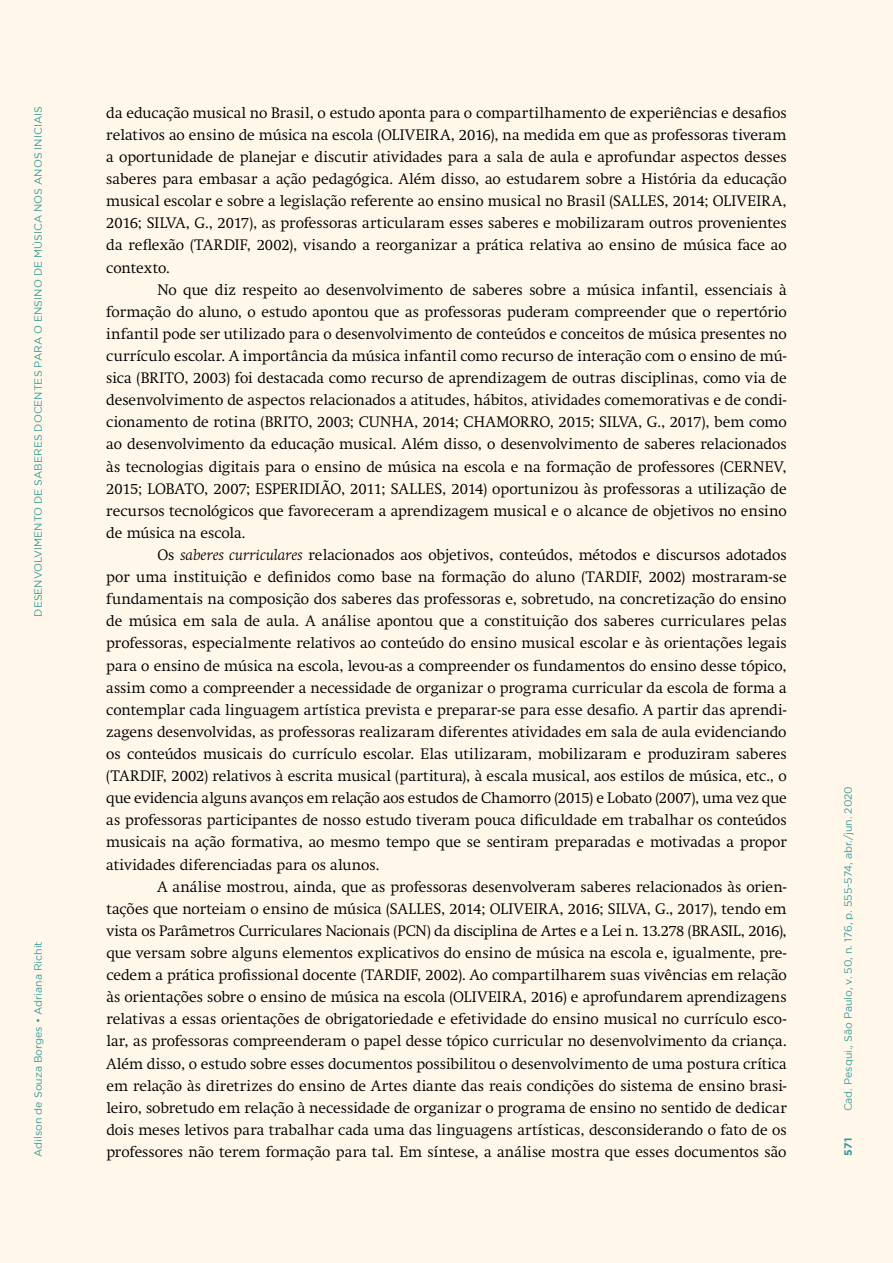
<style>
.page{position:relative;width:893px;height:1263px;background:#fff7ea}
.page>*{position:absolute;margin:0;border:0;box-sizing:border-box;transform-origin:0 0}
.t1{font:300 15px/22px "Swift";color:#000;text-align:justify}
.t2{font:10.5px "Gotham";color:#389fa9}
.t3{font:700 10.5px "Gotham";color:#389fa9}
.s1{font-style:italic}
</style>
<div class="page">
<p class="t2" style="left:32px;top:617px;width:512px;rotate:-90deg">DESENVOLVIMENTO DE SABERES DOCENTES PARA O ENSINO DE MÚSICA NOS ANOS INICIAIS</p>
<p class="t1" style="left:106px;top:102px;width:682px">da educação musical no Brasil, o estudo aponta para o compartilhamento de experiências e desafios relativos ao ensino de música na escola (OLIVEIRA, 2016), na medida em que as professoras tiveram a oportunidade de planejar e discutir atividades para a sala de aula e aprofundar aspectos desses saberes para embasar a ação pedagógica. Além disso, ao estudarem sobre a História da educação musical escolar e sobre a legislação referente ao ensino musical no Brasil (SALLES, 2014; OLIVEIRA, 2016; SILVA, G., 2017), as professoras articularam esses saberes e mobilizaram outros provenientes da reflexão (TARDIF, 2002), visando a reorganizar a prática relativa ao ensino de música face ao contexto.</p>
<p class="t1" style="left:106px;top:278px;width:682px;text-indent:51px">No que diz respeito ao desenvolvimento de saberes sobre a música infantil, essenciais à formação do aluno, o estudo apontou que as professoras puderam compreender que o repertório infantil pode ser utilizado para o desenvolvimento de conteúdos e conceitos de música presentes no currículo escolar. A importância da música infantil como recurso de interação com o ensino de mú&shy;sica (BRITO, 2003) foi destacada como recurso de aprendizagem de outras disciplinas, como via de desenvolvimento de aspectos relacionados a atitudes, hábitos, atividades comemorativas e de condi&shy;cionamento de rotina (BRITO, 2003; CUNHA, 2014; CHAMORRO, 2015; SILVA, G., 2017), bem como ao desenvolvimento da educação musical. Além disso, o desenvolvimento de saberes relacionados às tecnologias digitais para o ensino de música na escola e na formação de professores (CERNEV, 2015; LOBATO, 2007; ESPERIDIÃO, 2011; SALLES, 2014) oportunizou às professoras a utilização de recursos tecnológicos que favoreceram a aprendizagem musical e o alcance de objetivos no ensino de música na escola.</p>
<p class="t1" style="left:106px;top:544px;width:682px;text-indent:51px">Os <span class="s1">saberes curriculares</span> relacionados aos objetivos, conteúdos, métodos e discursos adotados por uma instituição e definidos como base na formação do aluno (TARDIF, 2002) mostraram-se fundamentais na composição dos saberes das professoras e, sobretudo, na concretização do ensino de música em sala de aula. A análise apontou que a constituição dos saberes curriculares pelas professoras, especialmente relativos ao conteúdo do ensino musical escolar e às orientações legais para o ensino de música na escola, levou-as a compreender os fundamentos do ensino desse tópico, assim como a compreender a necessidade de organizar o programa curricular da escola de forma a contemplar cada linguagem artística prevista e preparar-se para esse desafio. A partir das aprendi&shy;zagens desenvolvidas, as professoras realizaram diferentes atividades em sala de aula evidenciando os conteúdos musicais do currículo escolar. Elas utilizaram, mobilizaram e produziram saberes (TARDIF, 2002) relativos à escrita musical (partitura), à escala musical, aos estilos de música, etc., o que evidencia alguns avanços em relação aos estudos de Chamorro (2015) e Lobato (2007), uma vez que as professoras participantes de nosso estudo tiveram pouca dificuldade em trabalhar os conteúdos musicais na ação formativa, ao mesmo tempo que se sentiram preparadas e motivadas a propor atividades diferenciadas para os alunos.</p>
<p class="t1" style="left:106px;top:875px;width:682px;text-indent:51px">A análise mostrou, ainda, que as professoras desenvolveram saberes relacionados às orien&shy;tações que norteiam o ensino de música (SALLES, 2014; OLIVEIRA, 2016; SILVA, G., 2017), tendo em vista os Parâmetros Curriculares Nacionais (PCN) da disciplina de Artes e a Lei n. 13.278 (BRASIL, 2016), que versam sobre alguns elementos explicativos do ensino de música na escola e, igualmente, pre&shy;cedem a prática profissional docente (TARDIF, 2002). Ao compartilharem suas vivências em relação às orientações sobre o ensino de música na escola (OLIVEIRA, 2016) e aprofundarem aprendizagens relativas a essas orientações de obrigatoriedade e efetividade do ensino musical no currículo esco&shy;lar, as professoras compreenderam o papel desse tópico curricular no desenvolvimento da criança.<br>Além disso, o estudo sobre esses documentos possibilitou o desenvolvimento de uma postura crítica em relação às diretrizes do ensino de Artes diante das reais condições do sistema de ensino brasi&shy;leiro, sobretudo em relação à necessidade de organizar o programa de ensino no sentido de dedicar dois meses letivos para trabalhar cada uma das linguagens artísticas, desconsiderando o fato de os professores não terem formação para tal. Em síntese, a análise mostra que esses documentos são</p>
<p class="t2" style="left:32px;top:1157px;width:217px;rotate:-90deg">Adilson de Souza Borges • Adriana Richit</p>
<p class="t2" style="left:842px;top:1111px;width:327px;rotate:-90deg">Cad. Pesqui., São Paulo, v. 50, n. 176, p. 555-574, abr./jun. 2020</p>
<p class="t3" style="left:842px;top:1155px;width:19px;rotate:-90deg">571</p>
</div>
